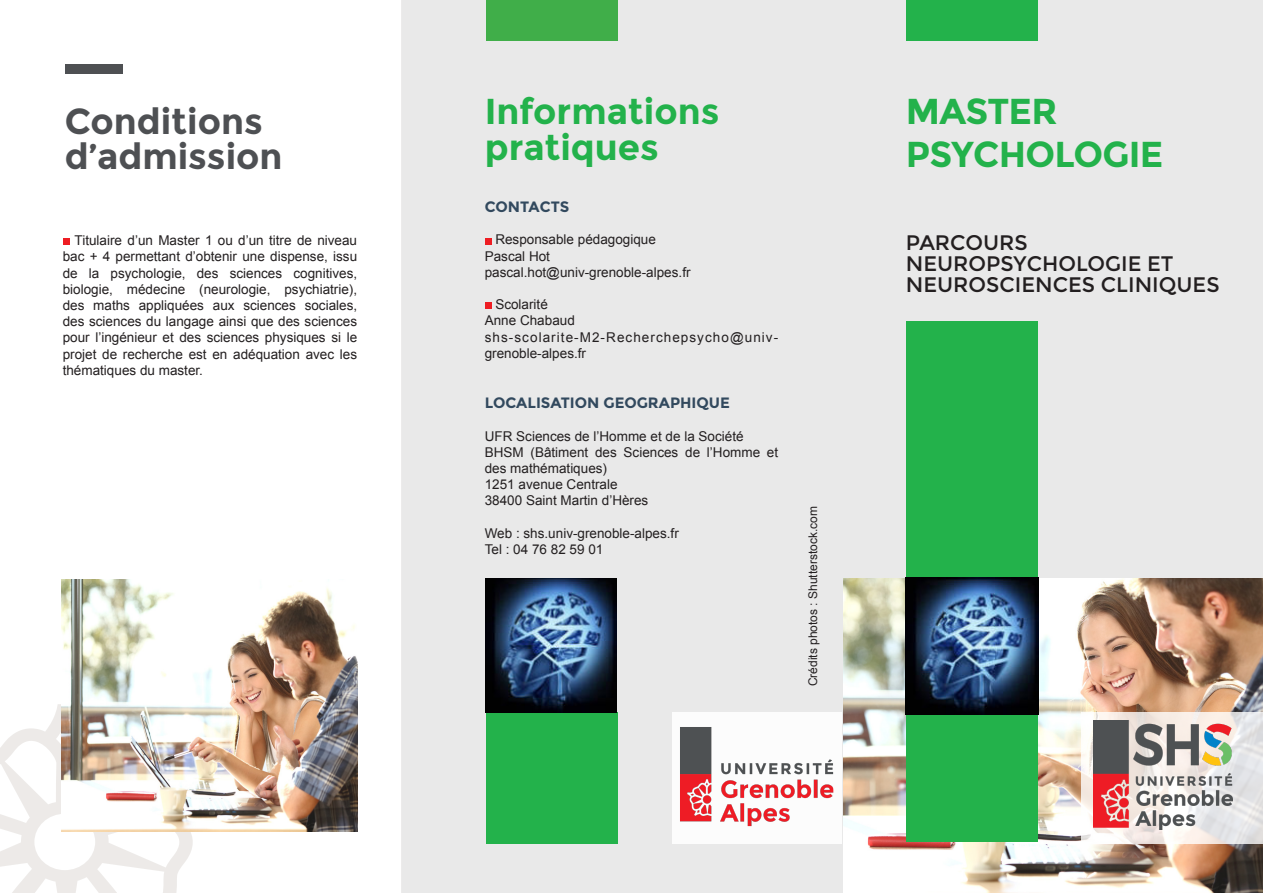
<style>
.page{position:relative;width:1263px;height:893px;background:#fff}
.page>*{position:absolute;margin:0;border:0;box-sizing:border-box;transform-origin:0 0}
.t1{font:700 36px/35.4px "Montserrat";letter-spacing:-.005em;color:#23b24b}
.t2{font:700 36px/35.4px "Montserrat";color:#4e5053}
.t3{font:21px/21px "Montserrat";color:#231f20}
.t4{font:700 15px "Montserrat";color:#32495e}
.t5{font:13.5px/16.2px "Arial";color:#231f20}
.t6{font:13.5px/16.2px "Arial";letter-spacing:.04em;color:#231f20}
.t7{font:12px "Arial";color:#231f20}
</style>
<div class="page">
<svg style="left:0;top:704px;width:210px;height:189px"></svg>
<div style="left:842px;top:0;width:421px;height:893px;background:#e9e9e9"></div>
<img style="left:843px;top:578px;width:420px;height:315px">
<div style="left:401px;top:0;width:441px;height:893px;background:#e9e9e9"></div>
<div style="left:63px;top:238px;width:7px;height:7px;background:#ee1d23"></div>
<div style="left:65px;top:64px;width:57px;height:9px;background:#4e5053"></div>
<div style="left:485px;top:238px;width:7px;height:6px;background:#ee1d23"></div>
<div style="left:485px;top:302px;width:7px;height:7px;background:#ee1d23"></div>
<div style="left:906px;top:0;width:131px;height:40px;background:#23b24b"></div>
<div style="left:486px;top:0;width:132px;height:40px;background:#40ae49"></div>
<div style="left:906px;top:321px;width:131px;height:257px;background:#23b24b"></div>
<div style="left:906px;top:710px;width:131px;height:132px;background:#23b24b"></div>
<div style="left:486px;top:712px;width:132px;height:132px;background:#23b24b"></div>
<div style="left:672px;top:712px;width:170px;height:132px;background:#fff"></div>
<img style="left:905px;top:578px;width:133px;height:136px">
<img style="left:486px;top:578px;width:131px;height:134px">
<svg style="left:1081px;top:712px;width:182px;height:132px"></svg>
<img style="left:680px;top:727px;width:154px;height:100px">
<img style="left:1093px;top:720px;width:139px;height:109px">
<img style="left:62px;top:580px;width:295px;height:251px">
<h1 class="t2" style="left:65px;top:104px;width:219px">Conditions d’admission</h1>
<p class="t5" style="left:63px;top:233px;width:296px;text-align:justify;text-indent:12px">Titulaire d’un Master 1 ou d’un titre de niveau bac + 4 permettant d’obtenir une dispense, issu de la psychologie, des sciences cognitives, biologie, médecine (neurologie, psychiatrie), des maths appliquées aux sciences sociales, des sciences du langage ainsi que des sciences pour l’ingénieur et des sciences physiques si le projet de recherche est en adéquation avec les thématiques du master.</p>
<h1 class="t1" style="left:485px;top:94px;width:236px">Informations pratiques</h1>
<h1 class="t1" style="left:906px;top:90px;width:259px;line-height:43.2px">MASTER<br>PSYCHOLOGIE</h1>
<p class="t4" style="left:485px;top:198px;width:86px">CONTACTS</p>
<p class="t5" style="left:485px;top:232px;width:207px;text-indent:11px">Responsable pédagogique<br>Pascal Hot pascal.hot@univ-grenoble-alpes.fr</p>
<p class="t6" style="left:485px;top:296px;width:295px;text-indent:11px">Scolarité<br>Anne Chabaud shs-scolarite-M2-Recherchepsycho@univ&shy;grenoble-alpes.fr</p>
<p class="t4" style="left:485px;top:394px;width:247px">LOCALISATION GEOGRAPHIQUE</p>
<p class="t5" style="left:485px;top:428px;width:295px">UFR Sciences de l’Homme et de la Société<br>BHSM (Bâtiment des Sciences de l’Homme et des mathématiques)<br>1251 avenue Centrale<br>38400 Saint Martin d’Hères</p>
<p class="t5" style="left:485px;top:525px;width:196px">Web : shs.univ-grenoble-alpes.fr<br>Tel : 04 76 82 59 01</p>
<p class="t7" style="left:805px;top:686px;width:182px;rotate:-90deg">Crédits photos : Shutterstock.com</p>
<h2 class="t3" style="left:906px;top:232px;width:315px">PARCOURS<br>NEUROPSYCHOLOGIE ET<br>NEUROSCIENCES CLINIQUES</h2>
</div>
